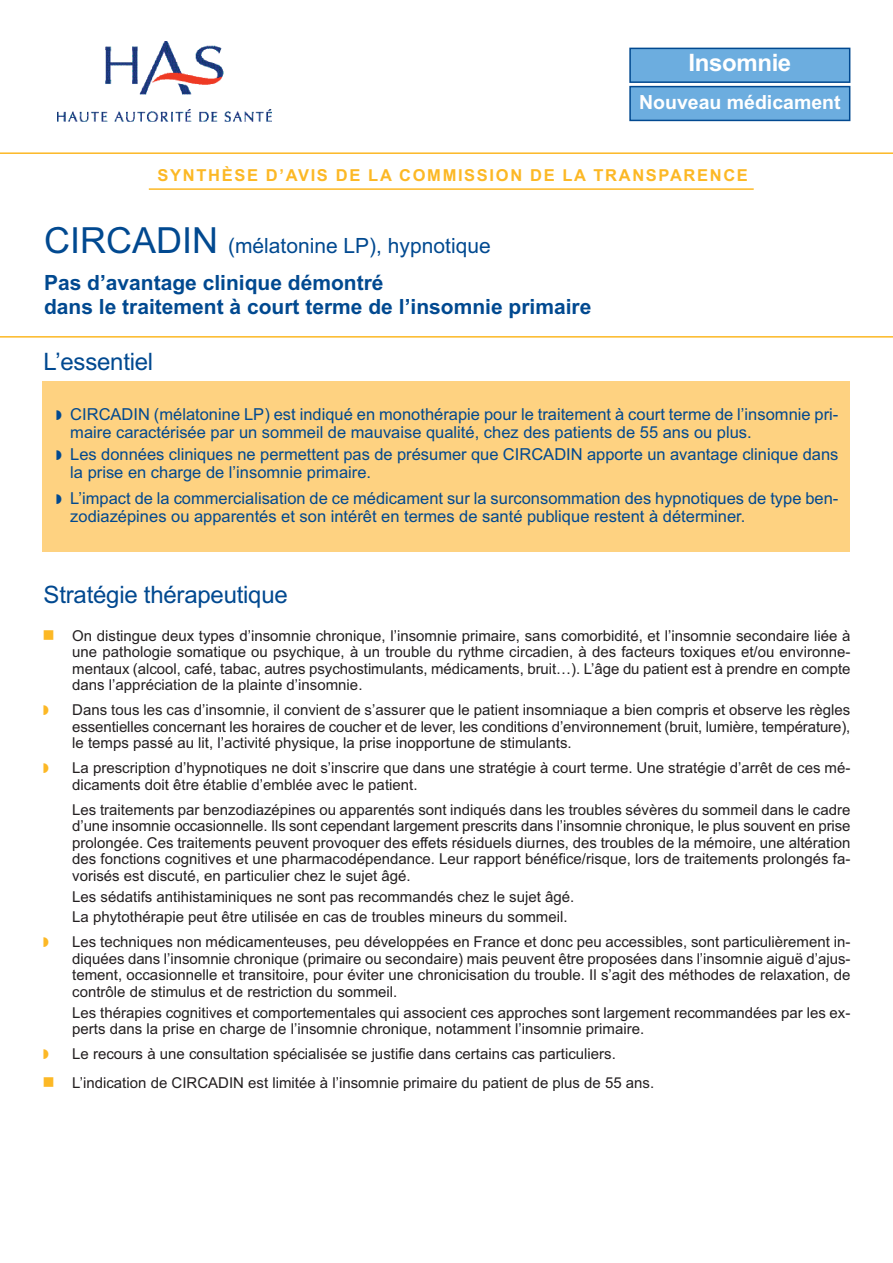
<style>
.page{position:relative;width:893px;height:1263px;background:#fff}
.page>*{position:absolute;margin:0;border:0;box-sizing:border-box;transform-origin:0 0}
.t1{font:24px "Arial";letter-spacing:-.01em;color:#014990}
.t2{font:700 24px "Arial";letter-spacing:-.015em;color:#fff}
.t3{font:700 21px/36.8px "Arial";color:#014990}
.t4{font:700 19.5px "Arial";color:#fff}
.t5{font:16.5px/18px "Arial";color:#014990}
.t6{font:700 16.5px "Arial";letter-spacing:.1em;color:#fcb825}
.t7{font:15px/16.5px "Arial";color:#231f20;text-align:justify}
.s1{font-weight:400;font-size:36px}
.s2{font-weight:400}
</style>
<div class="page">
<hr style="left:0;top:336px;width:893px;height:2px;background:#fcb825">
<img style="left:57px;top:41px;width:214px;height:81px">
<hr style="left:0;top:152px;width:893px;height:2px;background:#fcb825">
<div style="left:43px;top:382px;width:807px;height:170px;background:#fed281"></div>
<hr style="left:149px;top:188px;width:605px;height:2px;background:#fcb825">
<div style="left:631px;top:87px;width:218px;height:33px;background:#6caddf"></div>
<div style="left:629px;top:86px;width:221px;height:35px;border:2px solid #014990"></div>
<div style="left:631px;top:49px;width:218px;height:32px;background:#6caddf"></div>
<div style="left:629px;top:48px;width:221px;height:35px;border:2px solid #014990"></div>
<h1 class="t2" style="left:688px;top:49px;width:104px">Insomnie</h1>
<h3 class="t4" style="left:639px;top:90px;width:203px">Nouveau médicament</h3>
<p class="t6" style="left:158px;top:166px;width:592px">SYNTHÈSE D’AVIS DE LA COMMISSION DE LA TRANSPARENCE</p>
<h2 class="t3" style="left:44px;top:227px;width:448px"><span class="s1">CIRCADIN</span> <span class="s2">(mélatonine LP), hypnotique<br></span>Pas d’avantage clinique démontré</h2>
<h2 class="t3" style="left:44px;top:288px;width:549px">dans le traitement à court terme de l’insomnie primaire</h2>
<h1 class="t1" style="left:44px;top:347px;width:111px">L’essentiel</h1>
<p class="t5" style="left:70px;top:405px;width:770px">CIRCADIN (mélatonine LP) est indiqué en monothérapie pour le traitement à court terme de l’insomnie pri&shy;maire caractérisée par un sommeil de mauvaise qualité, chez des patients de 55 ans ou plus.</p>
<p class="t5" style="left:70px;top:445px;width:770px">Les données cliniques ne permettent pas de présumer que CIRCADIN apporte un avantage clinique dans la prise en charge de l’insomnie primaire.</p>
<p class="t5" style="left:70px;top:490px;width:770px">L’impact de la commercialisation de ce médicament sur la surconsommation des hypnotiques de type ben&shy;zodiazépines ou apparentés et son intérêt en termes de santé publique restent à déterminer.</p>
<h1 class="t1" style="left:44px;top:581px;width:246px">Stratégie thérapeutique</h1>
<p class="t7" style="left:72px;top:627px;width:780px">On distingue deux types d’insomnie chronique, l’insomnie primaire, sans comorbidité, et l’insomnie secondaire liée à une pathologie somatique ou psychique, à un trouble du rythme circadien, à des facteurs toxiques et/ou environne&shy;mentaux (alcool, café, tabac, autres psychostimulants, médicaments, bruit…). L’âge du patient est à prendre en compte dans l’appréciation de la plainte d’insomnie.</p>
<p class="t7" style="left:72px;top:702px;width:780px">Dans tous les cas d’insomnie, il convient de s’assurer que le patient insomniaque a bien compris et observe les règles essentielles concernant les horaires de coucher et de lever, les conditions d’environnement (bruit, lumière, température), le temps passé au lit, l’activité physique, la prise inopportune de stimulants.</p>
<p class="t7" style="left:72px;top:760px;width:780px">La prescription d’hypnotiques ne doit s’inscrire que dans une stratégie à court terme. Une stratégie d’arrêt de ces mé&shy;dicaments doit être établie d’emblée avec le patient.</p>
<p class="t7" style="left:72px;top:801px;width:780px">Les traitements par benzodiazépines ou apparentés sont indiqués dans les troubles sévères du sommeil dans le cadre d’une insomnie occasionnelle. Ils sont cependant largement prescrits dans l’insomnie chronique, le plus souvent en prise prolongée. Ces traitements peuvent provoquer des effets résiduels diurnes, des troubles de la mémoire, une altération des fonctions cognitives et une pharmacodépendance. Leur rapport bénéfice/risque, lors de traitements prolongés fa&shy;vorisés est discuté, en particulier chez le sujet âgé.</p>
<p class="t7" style="left:72px;top:886px;width:503px;line-height:20.7px">Les sédatifs antihistaminiques ne sont pas recommandés chez le sujet âgé.<br>La phytothérapie peut être utilisée en cas de troubles mineurs du sommeil.</p>
<p class="t7" style="left:72px;top:934px;width:780px">Les techniques non médicamenteuses, peu développées en France et donc peu accessibles, sont particulièrement in&shy;diquées dans l’insomnie chronique (primaire ou secondaire) mais peuvent être proposées dans l’insomnie aiguë d’ajus&shy;tement, occasionnelle et transitoire, pour éviter une chronicisation du trouble. Il s’agit des méthodes de relaxation, de contrôle de stimulus et de restriction du sommeil.</p>
<p class="t7" style="left:72px;top:1004px;width:780px">Les thérapies cognitives et comportementales qui associent ces approches sont largement recommandées par les ex&shy;perts dans la prise en charge de l’insomnie chronique, notamment l’insomnie primaire.</p>
<p class="t7" style="left:72px;top:1039px;width:583px;line-height:29.2px">Le recours à une consultation spécialisée se justifie dans certains cas particuliers.<br>L’indication de CIRCADIN est limitée à l’insomnie primaire du patient de plus de 55 ans.</p>
</div>
